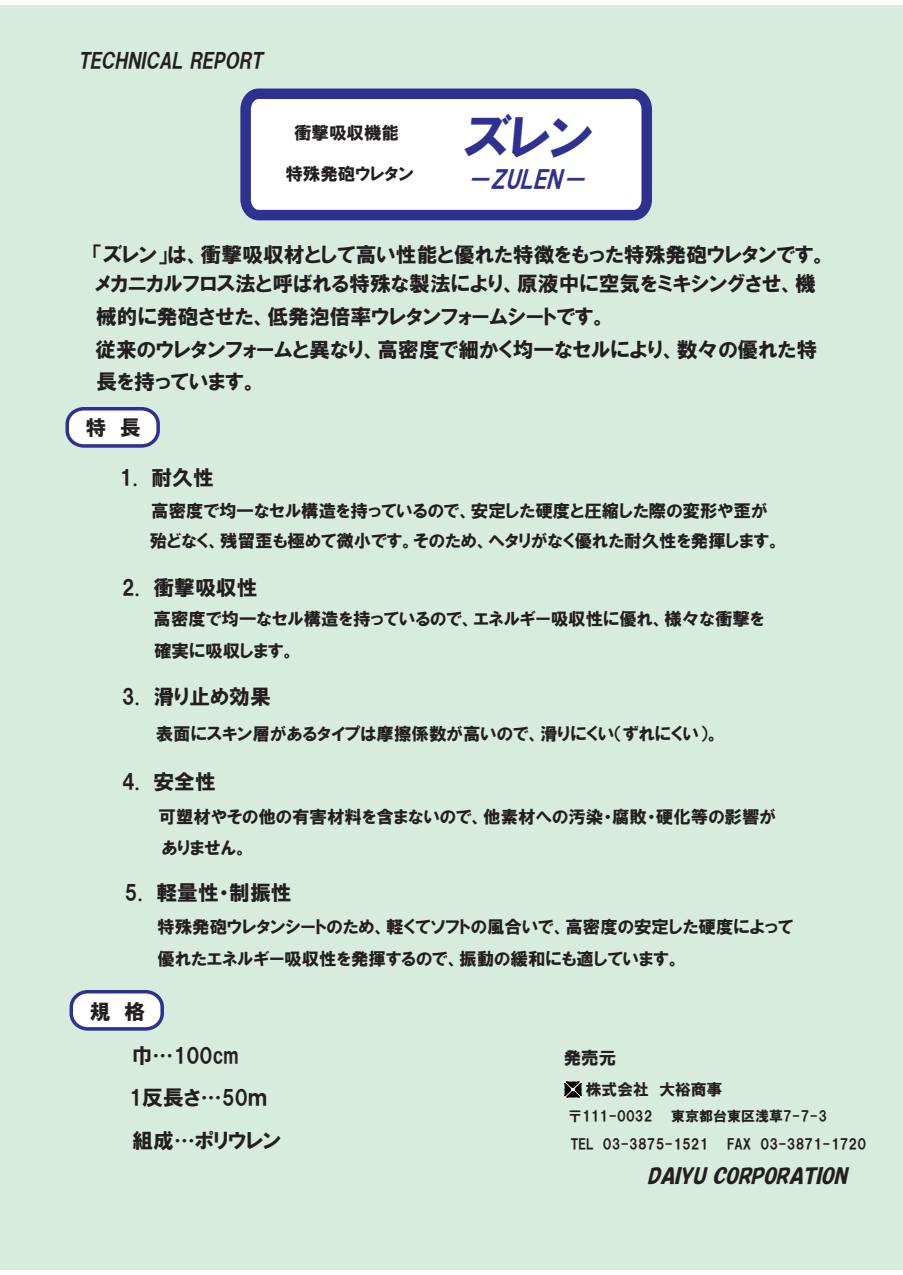
<style>
.page{position:relative;width:903px;height:1275px;background:#fff}
.page>*{position:absolute;margin:0;border:0;box-sizing:border-box;transform-origin:0 0}
.t1{font:49.35px "HGP Soei Kakugothic UB";color:#2e3092}
.t2{font:italic 24.5px "HGP Soei Kakugothic UB";color:#2e3092}
.t3{font:20.82px/44.3px "HGP Soei Kakugothic UB";color:#231f20}
.t4{font:italic 20.82px "HGP Soei Kakupoptai";color:#231f20}
.t5{font:italic 20.82px "HGP Soei Kakugothic UB";color:#231f20}
.t6{font:17.5px/29.9px "HGP Soei Kakugothic UB";color:#231f20}
.t7{font:15.75px "HGP Soei Kakugothic UB";color:#231f20}
.t8{font:14px/28.2px "HGP Soei Kakugothic UB";color:#231f20}
</style>
<div class="page">
<div style="left:0;top:6px;width:903px;height:1264px;background:#d8ecdd"></div>
<svg style="left:240px;top:88px;width:412px;height:133px;background:#d5d6e9"></svg>
<div style="left:65px;top:407px;width:95px;height:41px;background:#fff;border:4px solid #2e3092;border-radius:16px"></div>
<div style="left:70px;top:990px;width:94px;height:41px;background:#fff;border:4px solid #2e3092;border-radius:16px"></div>
<img style="left:565px;top:1081px;width:16px;height:16px">
<p class="t5" style="left:78px;top:50px;width:189px">TECHNICAL REPORT</p>
<p class="t6" style="left:294px;top:118px;width:107px">衝撃吸収機能</p>
<h1 class="t1" style="left:463px;top:113px;width:134px">ズレン</h1>
<p class="t6" style="left:285px;top:159px;width:130px">特殊発砲ウレタン</p>
<h2 class="t2" style="left:466px;top:167px;width:128px">－ZULEN－</h2>
<p class="t3" style="left:93px;top:239px;width:736px;line-height:29.6px">「ズレン」は、衝撃吸収材として高い性能と優れた特徴をもった特殊発砲ウレタンです。メカニカルフロス法と呼ばれる特殊な製法により、原液中に空気をミキシングさせ、機</p>
<p class="t3" style="left:96px;top:294px;width:512px">械的に発砲させた、低発泡倍率ウレタンフォームシートです。</p>
<p class="t3" style="left:95px;top:333px;width:723px;line-height:32px">従来のウレタンフォームと異なり、高密度で細かく均一なセルにより、数々の優れた特長を持っています。</p>
<p class="t3" style="left:85px;top:405px;width:57px">特 長</p>
<p class="t3" style="left:120px;top:456px;width:96px">1. 耐久性</p>
<p class="t6" style="left:150px;top:496px;width:632px">高密度で均一なセル構造を持っているので、安定した硬度と圧縮した際の変形や歪が殆どなく、残留歪も極めて微小です。そのため、ヘタリがなく優れた耐久性を発揮します。</p>
<p class="t3" style="left:122px;top:566px;width:137px">2. 衝撃吸収性</p>
<p class="t6" style="left:154px;top:603px;width:612px">高密度で均一なセル構造を持っているので、エネルギー吸収性に優れ、様々な衝撃を</p>
<p class="t6" style="left:154px;top:636px;width:143px">確実に吸収します。</p>
<p class="t3" style="left:122px;top:674px;width:151px">3. 滑り止め効果</p>
<p class="t6" style="left:156px;top:719px;width:565px">表面にスキン層があるタイプは摩擦係数が高いので、滑りにくい（ずれにくい）。</p>
<p class="t3" style="left:122px;top:759px;width:96px">4. 安全性</p>
<p class="t6" style="left:158px;top:802px;width:619px">可塑材やその他の有害材料を含まないので、他素材への汚染・腐敗・硬化等の影響が</p>
<p class="t6" style="left:162px;top:833px;width:87px">ありません。</p>
<p class="t3" style="left:125px;top:870px;width:169px">5. 軽量性・制振性</p>
<p class="t6" style="left:157px;top:911px;width:638px;line-height:31.7px">特殊発砲ウレタンシートのため、軽くてソフトの風合いで、高密度の安定した硬度によって優れたエネルギー吸収性を発揮するので、振動の緩和にも適しています。</p>
<p class="t3" style="left:132px;top:989px;width:108px;text-indent:-42px">規 格巾…100cm</p>
<p class="t3" style="left:129px;top:1076px;width:153px;line-height:43.1px">1反長さ…50ｍ組成…ポリウレン</p>
<p class="t6" style="left:564px;top:1043px;width:54px">発売元</p>
<p class="t7" style="left:586px;top:1081px;width:138px">株式会社 大裕商事</p>
<p class="t8" style="left:568px;top:1102px;width:86px">〒111-0032</p>
<p class="t8" style="left:571px;top:1102px;width:258px;text-indent:100px">東京都台東区浅草7-7-3<br>TEL 03-3875-1521</p>
<p class="t8" style="left:727px;top:1130px;width:141px">FAX 03-3871-1720</p>
<p class="t4" style="left:647px;top:1166px;width:205px">DAIYU CORPORATION</p>
</div>
